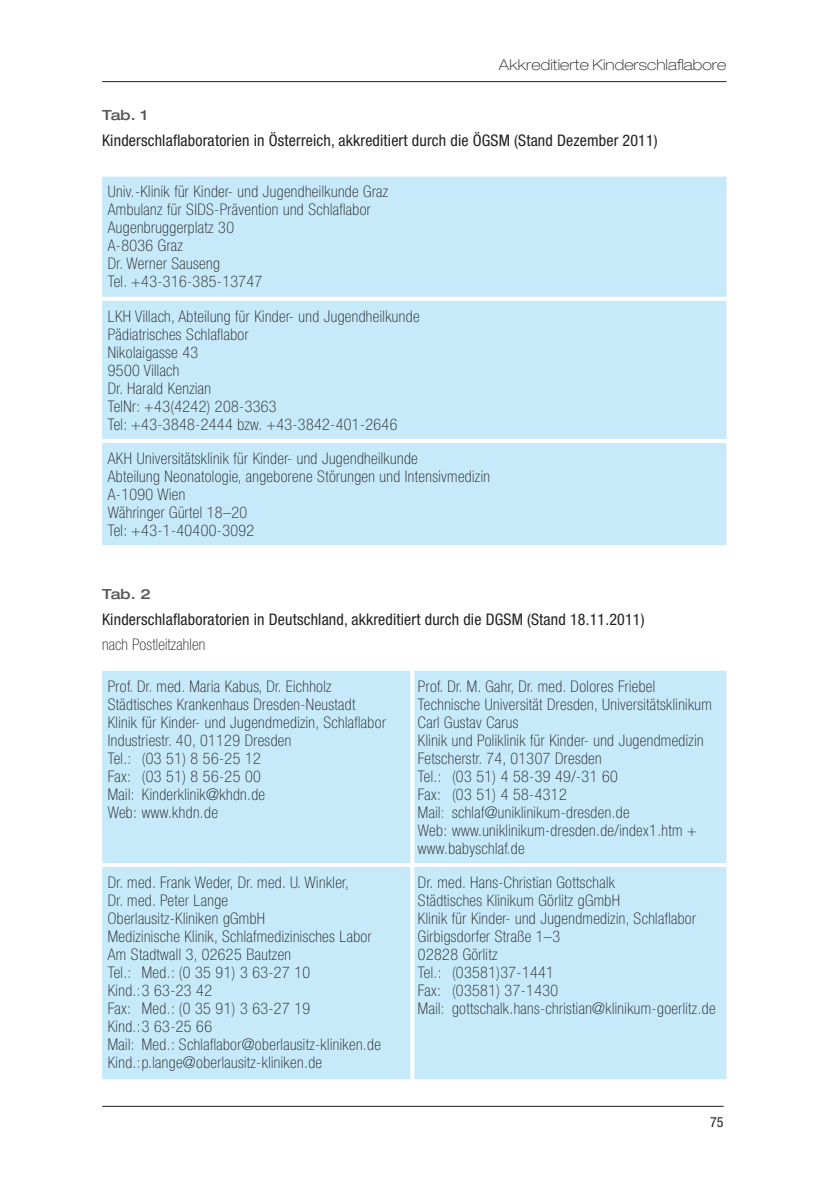
<style>
.page{position:relative;width:840px;height:1191px;background:#fff}
.page>*{position:absolute;margin:0;border:0;box-sizing:border-box;transform-origin:0 0}
.t1{font:100 condensed 16px/18px "Helvetica Neue LT Std";letter-spacing:.025em;color:#231f20}
.t2{font:condensed 16px "Helvetica Neue LT Std";letter-spacing:.01em;color:#231f20}
.t3{font:100 expanded 15px "Helvetica Neue LT Pro";letter-spacing:.005em;color:#231f20}
.t4{font:500 expanded 14px "Helvetica Neue LT Pro";letter-spacing:-.035em;color:#57585a}
.t5{font:condensed 14px "Helvetica Neue LT Std";color:#231f20}
</style>
<div class="page">
<hr style="left:102px;top:1106px;width:621px;height:1px;background:#231f20">
<hr style="left:102px;top:81px;width:624px;height:1px;background:#231f20">
<div style="left:102px;top:177px;width:624px;height:368px;background:#c6eafa"></div>
<svg style="left:102px;top:176px;width:624px;height:1px"></svg>
<hr style="left:102px;top:297px;width:624px;height:4px;background:#fff">
<hr style="left:102px;top:439px;width:624px;height:4px;background:#fff">
<div style="left:102px;top:671px;width:624px;height:408px;background:#c6eafa"></div>
<svg style="left:410px;top:671px;width:4px;height:192px"></svg>
<svg style="left:410px;top:867px;width:4px;height:212px"></svg>
<hr style="left:102px;top:863px;width:310px;height:4px;background:#fff">
<hr style="left:412px;top:863px;width:314px;height:4px;background:#fff">
<p class="t3" style="left:498px;top:55px;width:229px">Akkreditierte Kinderschlaflabore</p>
<p class="t4" style="left:102px;top:106px;width:47px">Tab. 1</p>
<p class="t2" style="left:102px;top:131px;width:557px">Kinderschlaflaboratorien in Österreich, akkreditiert durch die ÖGSM (Stand Dezember 2011)</p>
<p class="t1" style="left:108px;top:183px;width:282px">Univ.-Klinik für Kinder- und Jugendheilkunde Graz<br>Ambulanz für SIDS-Prävention und Schlaflabor<br>Augenbruggerplatz 30<br>A-8036 Graz<br>Dr. Werner Sauseng<br>Tel. +43-316-385-13747</p>
<p class="t1" style="left:108px;top:307px;width:313px">LKH Villach, Abteilung für Kinder- und Jugendheilkunde<br>Pädiatrisches Schlaflabor<br>Nikolaigasse 43<br>9500 Villach<br>Dr. Harald Kenzian<br>TelNr: +43(4242) 208-3363<br>Tel: +43-3848-2444 bzw. +43-3842-401-2646</p>
<p class="t1" style="left:108px;top:449px;width:383px">AKH Universitätsklinik für Kinder- und Jugendheilkunde<br>Abteilung Neonatologie, angeborene Störungen und Intensivmedizin A-1090 Wien<br>Währinger Gürtel 18–20<br>Tel: +43-1-40400-3092</p>
<p class="t4" style="left:102px;top:585px;width:50px">Tab. 2</p>
<p class="t2" style="left:102px;top:609px;width:543px">Kinderschlaflaboratorien in Deutschland, akkreditiert durch die DGSM (Stand 18.11.2011)</p>
<p class="t1" style="left:102px;top:635px;width:105px">nach Postleitzahlen</p>
<p class="t1" style="left:108px;top:677px;width:279px">Prof. Dr. med. Maria Kabus, Dr. Eichholz<br>Städtisches Krankenhaus Dresden-Neustadt<br>Klinik für Kinder- und Jugendmedizin, Schlaflabor<br>Industriestr. 40, 01129 Dresden<br>Tel.: (03 51) 8 56-25 12<br>Fax: (03 51) 8 56-25 00<br>Mail: Kinderklinik@khdn.de<br>Web: www.khdn.de</p>
<p class="t1" style="left:418px;top:677px;width:295px">Prof. Dr. M. Gahr, Dr. med. Dolores Friebel Technische Universität Dresden, Universitätsklinikum Carl Gustav Carus<br>Klinik und Poliklinik für Kinder- und Jugendmedizin Fetscherstr. 74, 01307 Dresden<br>Tel.: (03 51) 4 58-39 49/-31 60<br>Fax: (03 51) 4 58-4312<br>Mail: schlaf@uniklinikum-dresden.de<br>Web: www.uniklinikum-dresden.de/index1.htm + www.babyschlaf.de</p>
<p class="t1" style="left:108px;top:873px;width:274px">Dr. med. Frank Weder, Dr. med. U. Winkler,<br>Dr. med. Peter Lange<br>Oberlausitz-Kliniken gGmbH<br>Medizinische Klinik, Schlafmedizinisches Labor<br>Am Stadtwall 3, 02625 Bautzen<br>Tel.: Med.: (0 35 91) 3 63-27 10<br>Kind.:3 63-23 42<br>Fax: Med.: (0 35 91) 3 63-27 19<br>Kind.:3 63-25 66<br>Mail: Med.: Schlaflabor@oberlausitz-kliniken.de<br>Kind.:p.lange@oberlausitz-kliniken.de</p>
<p class="t1" style="left:418px;top:873px;width:299px">Dr. med. Hans-Christian Gottschalk<br>Städtisches Klinikum Görlitz gGmbH<br>Klinik für Kinder- und Jugendmedizin, Schlaflabor Girbigsdorfer Straße 1–3<br>02828 Görlitz<br>Tel.: (03581)37-1441<br>Fax: (03581) 37-1430<br>Mail: gottschalk.hans-christian@klinikum-goerlitz.de</p>
<p class="t5" style="left:709px;top:1113px;width:15px">75</p>
</div>
